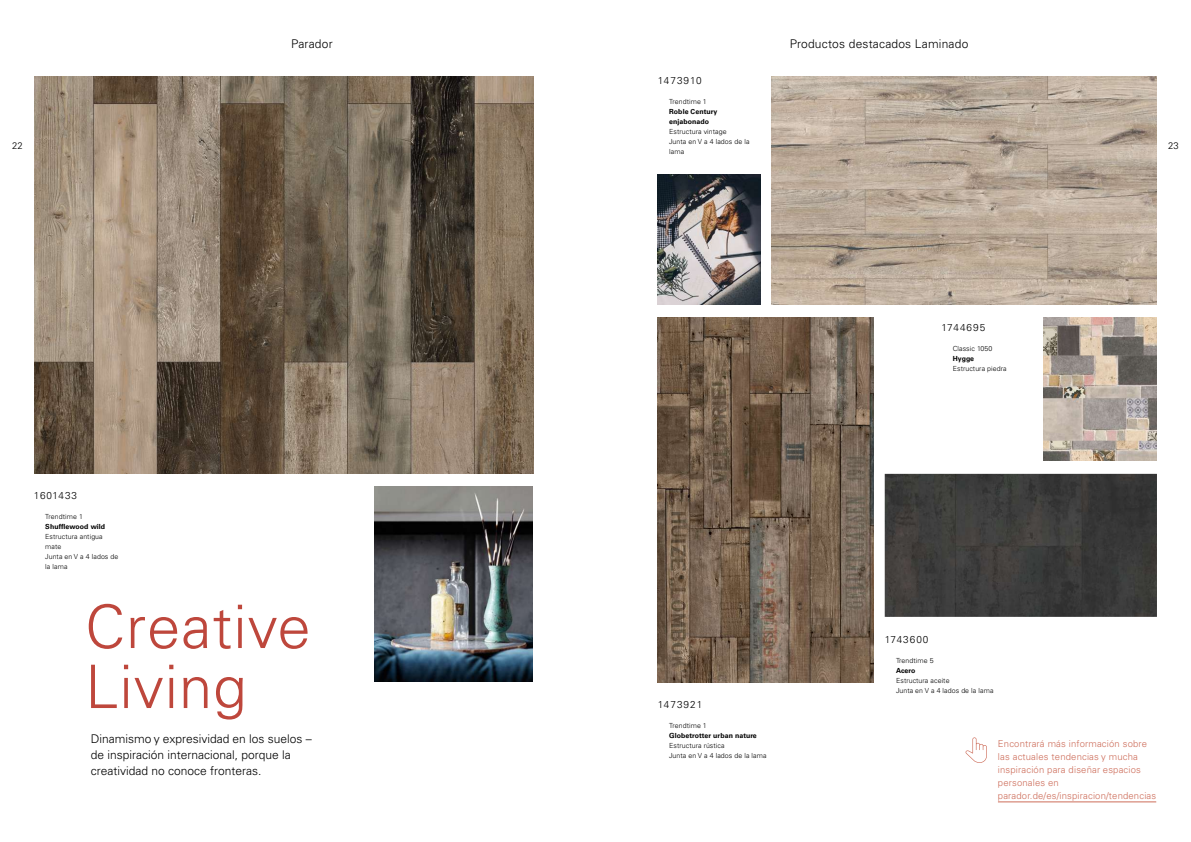
<style>
.page{position:relative;width:1191px;height:842px;background:#fff}
.page>*{position:absolute;margin:0;border:0;box-sizing:border-box;transform-origin:0 0}
.t1{font:300 60px/60px "Univers LT Pro 45";letter-spacing:.015em;color:#be473c}
.t2{font:300 12px/16px "Univers LT Pro 45";color:#000}
.t3{font:300 10px "Univers LT Pro 45";letter-spacing:.1em;color:#000}
.t4{font:300 10px "Univers LT Pro 45";letter-spacing:.075em;color:#000}
.t5{font:300 9.5px/13px "Univers LT Pro 45";letter-spacing:.015em;color:#cd6d5a}
.t6{font:300 9.5px "Univers LT Pro 45";color:#000}
.t7{font:300 7px/10px "Univers LT Pro 45";letter-spacing:.01em;color:#000}
.t8{font:700 7px/10px "Univers LT Pro 65";letter-spacing:.01em;color:#000}
</style>
<div class="page">
<img style="left:34px;top:77px;width:499px;height:397px">
<img style="left:771px;top:77px;width:386px;height:228px">
<img style="left:658px;top:318px;width:215px;height:364px">
<img style="left:1043px;top:318px;width:114px;height:143px">
<img style="left:658px;top:175px;width:102px;height:130px">
<img style="left:374px;top:487px;width:159px;height:195px">
<img style="left:884px;top:474px;width:273px;height:143px">
<hr style="left:998px;top:802px;width:158px;height:1px;background:#cd6d5a">
<svg style="left:965px;top:737px;width:21px;height:26px"></svg>
<h2 class="t2" style="left:291px;top:36px;width:43px">Parador</h2>
<h2 class="t2" style="left:789px;top:36px;width:180px">Productos destacados Laminado</h2>
<h3 class="t3" style="left:658px;top:74px;width:45px">1473910</h3>
<p class="t7" style="left:669px;top:96px;width:39px">Trendtime 1</p>
<p class="t8" style="left:669px;top:107px;width:50px">Roble Century enjabonado</p>
<p class="t7" style="left:669px;top:126px;width:82px">Estructura vintage<br>Junta en V a 4 lados de la lama</p>
<h3 class="t6" style="left:12px;top:140px;width:12px">22</h3>
<h3 class="t6" style="left:1168px;top:140px;width:12px">23</h3>
<h3 class="t4" style="left:34px;top:490px;width:45px">1601433</h3>
<p class="t7" style="left:45px;top:512px;width:39px">Trendtime 1</p>
<p class="t8" style="left:45px;top:522px;width:61px">Shufflewood wild</p>
<p class="t7" style="left:45px;top:532px;width:75px">Estructura antigua mate<br>Junta en V a 4 lados de la lama</p>
<h1 class="t1" style="left:85px;top:597px;width:227px">Creative<br>Living</h1>
<h2 class="t2" style="left:91px;top:730px;width:223px">Dinamismo y expresividad en los suelos – de inspiración internacional, porque la creatividad no conoce fronteras.</h2>
<h3 class="t3" style="left:658px;top:698px;width:46px">1473921</h3>
<p class="t7" style="left:669px;top:720px;width:39px">Trendtime 1</p>
<p class="t8" style="left:669px;top:730px;width:89px">Globetrotter urban nature</p>
<p class="t7" style="left:669px;top:740px;width:99px">Estructura rústica<br>Junta en V a 4 lados de la lama</p>
<h3 class="t3" style="left:941px;top:321px;width:45px">1744695</h3>
<p class="t7" style="left:952px;top:343px;width:41px">Classic 1050</p>
<p class="t8" style="left:952px;top:353px;width:23px">Hygge</p>
<p class="t7" style="left:952px;top:363px;width:55px">Estructura piedra</p>
<h3 class="t3" style="left:884px;top:633px;width:45px">1743600</h3>
<p class="t7" style="left:896px;top:655px;width:39px">Trendtime 5</p>
<p class="t8" style="left:896px;top:665px;width:21px">Acero</p>
<p class="t7" style="left:896px;top:675px;width:99px">Estructura aceite<br>Junta en V a 4 lados de la lama</p>
<h3 class="t5" style="left:998px;top:737px;width:160px">Encontrará más información sobre las actuales tendencias y mucha inspiración para diseñar espacios personales en parador.de/es/inspiracion/tendencias</h3>
</div>
